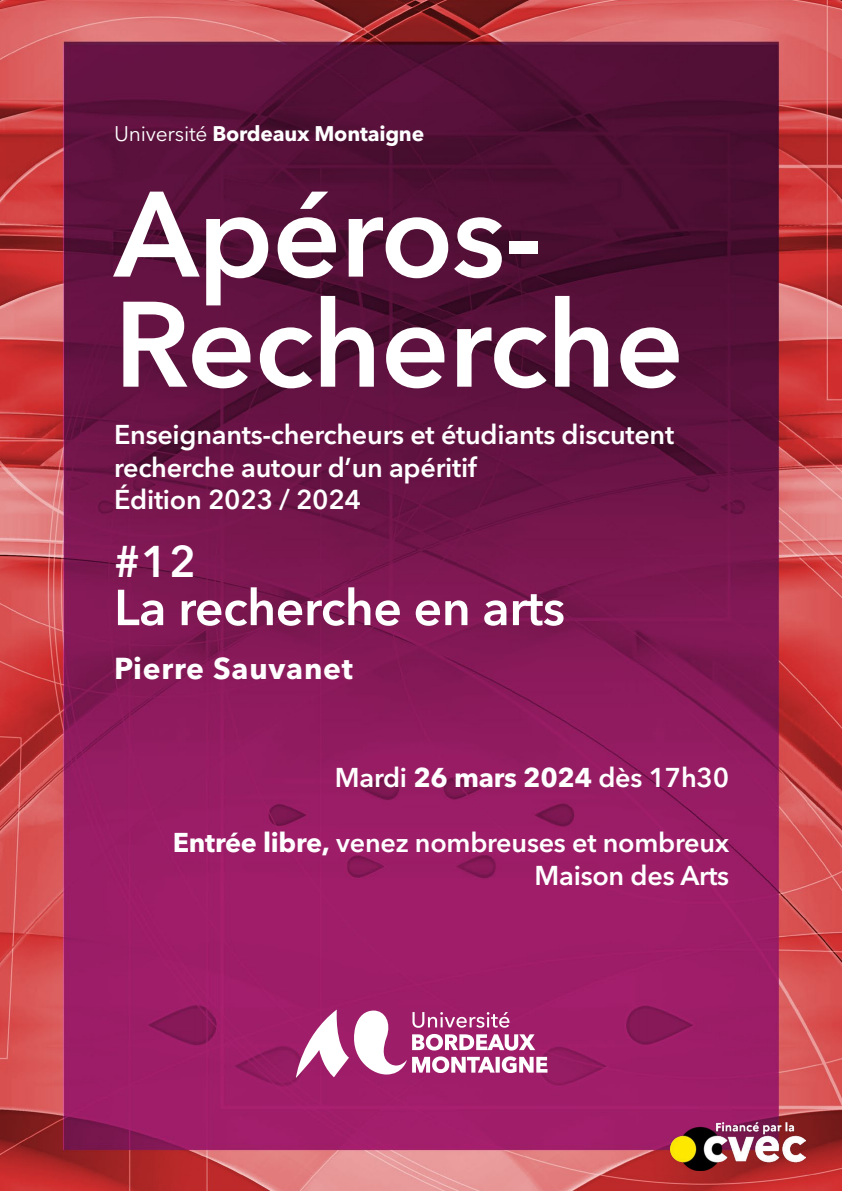
<style>
.page{position:relative;width:842px;height:1191px;background:#fff}
.page>*{position:absolute;margin:0;border:0;box-sizing:border-box;transform-origin:0 0}
.t1{font:600 120px/110px "Avenir Next LT Pro";letter-spacing:-.01em;color:#fff}
.t2{font:600 50px "Avenir Next LT Pro";letter-spacing:-.01em;color:#fff}
.t3{font:600 44px "Avenir Next LT Pro";color:#fff}
.t4{font:700 30px "Avenir Next LT Pro";letter-spacing:.025em;color:#fff}
.t5{font:600 27px/32.4px "Avenir Next LT Pro";letter-spacing:-.01em;color:#fff}
.t6{font:700 21px "Avenir Next LT Pro";letter-spacing:-.01em;color:#fff}
.s1{font-weight:400}
.s2{font-weight:700}
</style>
<div class="page">
<img style="left:0;top:0;width:842px;height:1191px">
<svg style="left:296px;top:1009px;width:251px;height:69px"></svg>
<img style="left:671px;top:1123px;width:135px;height:47px">
<p class="t6" style="left:114px;top:121px;width:312px"><span class="s1">Université</span> Bordeaux Montaigne</p>
<h1 class="t1" style="left:114px;top:178px;width:571px">Apéros-<br>Recherche</h1>
<p class="t5" style="left:114px;top:418px;width:562px">Enseignants-chercheurs et étudiants discutent recherche autour d’un apéritif<br>Édition 2023 / 2024</p>
<h3 class="t3" style="left:114px;top:535px;width:83px">#12</h3>
<h2 class="t2" style="left:114px;top:577px;width:453px">La recherche en arts</h2>
<p class="t4" style="left:114px;top:650px;width:240px">Pierre Sauvanet</p>
<p class="t5" style="left:335px;top:761px;width:396px">Mardi <span class="s2">26 mars 2024</span> dès 17h30</p>
<p class="t5" style="left:173px;top:826px;width:558px;text-align:right"><span class="s2">Entrée libre,</span> venez nombreuses et nombreux<br>Maison des Arts</p>
</div>
